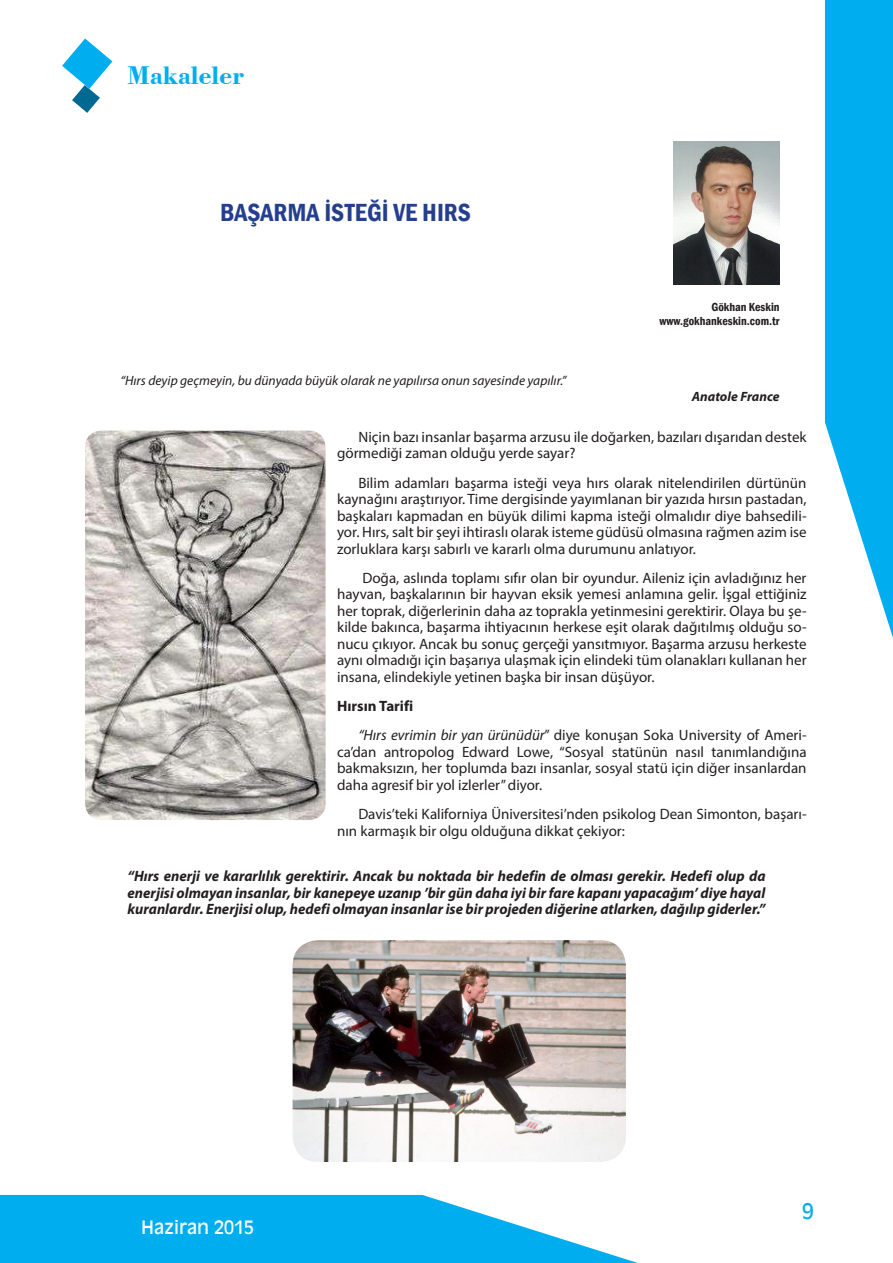
<style>
.page{position:relative;width:893px;height:1263px;background:#fff}
.page>*{position:absolute;margin:0;border:0;box-sizing:border-box;transform-origin:0 0}
.t1{font:700 27px "Bodoni BT";color:#00aeef}
.t2{font:600 condensed 25.5px "Franklin Gothic";color:#253f8e}
.t3{font:21px "Antique Olive";color:#00aeef}
.t4{font:18px "Antique Olive";color:#fff}
.t5{font:15px/16.5px "Myriad Pro";color:#231f20;text-align:justify}
.t6{font:italic 700 15px/16.5px "Myriad Pro";color:#231f20;text-align:justify}
.t7{font:700 15px "Myriad Pro";color:#231f20}
.t8{font:italic 13.5px "Myriad Pro";color:#231f20}
.t9{font:italic 700 13.5px "Myriad Pro";color:#231f20}
.t10{font:600 condensed 12px "Franklin Gothic";color:#231f20}
.s1{font-style:italic}
</style>
<div class="page">
<svg style="left:825px;top:0;width:68px;height:638px"></svg>
<svg style="left:0;top:1195px;width:638px;height:68px"></svg>
<svg style="left:62px;top:38px;width:50px;height:75px"></svg>
<img style="left:673px;top:141px;width:107px;height:143px">
<img style="left:85px;top:431px;width:241px;height:389px">
<img style="left:293px;top:940px;width:333px;height:222px">
<h1 class="t1" style="left:128px;top:59px;width:118px">Makaleler</h1>
<p class="t2" style="left:220px;top:195px;width:252px">BAŞARMA İSTEĞİ VE HIRS</p>
<p class="t8" style="left:120px;top:372px;width:448px">“Hırs deyip geçmeyin, bu dünyada büyük olarak ne yapılırsa onun sayesinde yapılır.”</p>
<p class="t10" style="left:711px;top:299px;width:70px">Gökhan Keskin</p>
<p class="t10" style="left:659px;top:313px;width:122px">www.gokhankeskin.com.tr</p>
<p class="t9" style="left:692px;top:388px;width:89px">Anatole France</p>
<p class="t5" style="left:337px;top:428px;width:471px;text-indent:21px">Niçin bazı insanlar başarma arzusu ile doğarken, bazıları dışarıdan destek görmediği zaman olduğu yerde sayar?</p>
<p class="t5" style="left:337px;top:474px;width:471px;text-indent:21px">Bilim adamları başarma isteği veya hırs olarak nitelendirilen dürtünün kaynağını araştırıyor. Time dergisinde yayımlanan bir yazıda hırsın pastadan, başkaları kapmadan en büyük dilimi kapma isteği olmalıdır diye bahsedili&shy;yor. Hırs, salt bir şeyi ihtiraslı olarak isteme güdüsü olmasına rağmen azim ise zorluklara karşı sabırlı ve kararlı olma durumunu anlatıyor.</p>
<p class="t5" style="left:337px;top:569px;width:471px;text-indent:25px">Doğa, aslında toplamı sıfır olan bir oyundur. Aileniz için avladığınız her hayvan, başkalarının bir hayvan eksik yemesi anlamına gelir. İşgal ettiğiniz her toprak, diğerlerinin daha az toprakla yetinmesini gerektirir. Olaya bu şe&shy;kilde bakınca, başarma ihtiyacının herkese eşit olarak dağıtılmış olduğu so&shy;nucu çıkıyor. Ancak bu sonuç gerçeği yansıtmıyor. Başarma arzusu herkeste aynı olmadığı için başarıya ulaşmak için elindeki tüm olanakları kullanan her insana, elindekiyle yetinen başka bir insan düşüyor.</p>
<p class="t7" style="left:337px;top:696px;width:78px">Hırsın Tarifi</p>
<p class="t5" style="left:337px;top:727px;width:471px;text-indent:21px"><span class="s1">“Hırs evrimin bir yan ürünüdür</span>” diye konuşan Soka University of Ameri&shy;ca’dan antropolog Edward Lowe, “Sosyal statünün nasıl tanımlandığına bakmaksızın, her toplumda bazı insanlar, sosyal statü için diğer insanlardan daha agresif bir yol izlerler” diyor.</p>
<p class="t5" style="left:337px;top:806px;width:471px;text-indent:21px">Davis’teki Kaliforniya Üniversitesi’nden psikolog Dean Simonton, başarı&shy;nın karmaşık bir olgu olduğuna dikkat çekiyor:</p>
<p class="t6" style="left:128px;top:868px;width:639px">“Hırs enerji ve kararlılık gerektirir. Ancak bu noktada bir hedefin de olması gerekir. Hedefi olup da enerjisi olmayan insanlar, bir kanepeye uzanıp ’bir gün daha iyi bir fare kapanı yapacağım’ diye hayal kuranlardır. Enerjisi olup, hedefi olmayan insanlar ise bir projeden diğerine atlarken, dağılıp giderler.”</p>
<p class="t4" style="left:141px;top:1217px;width:115px">HAZIRAN 2015</p>
<p class="t3" style="left:802px;top:1198px;width:13px">9</p>
</div>
